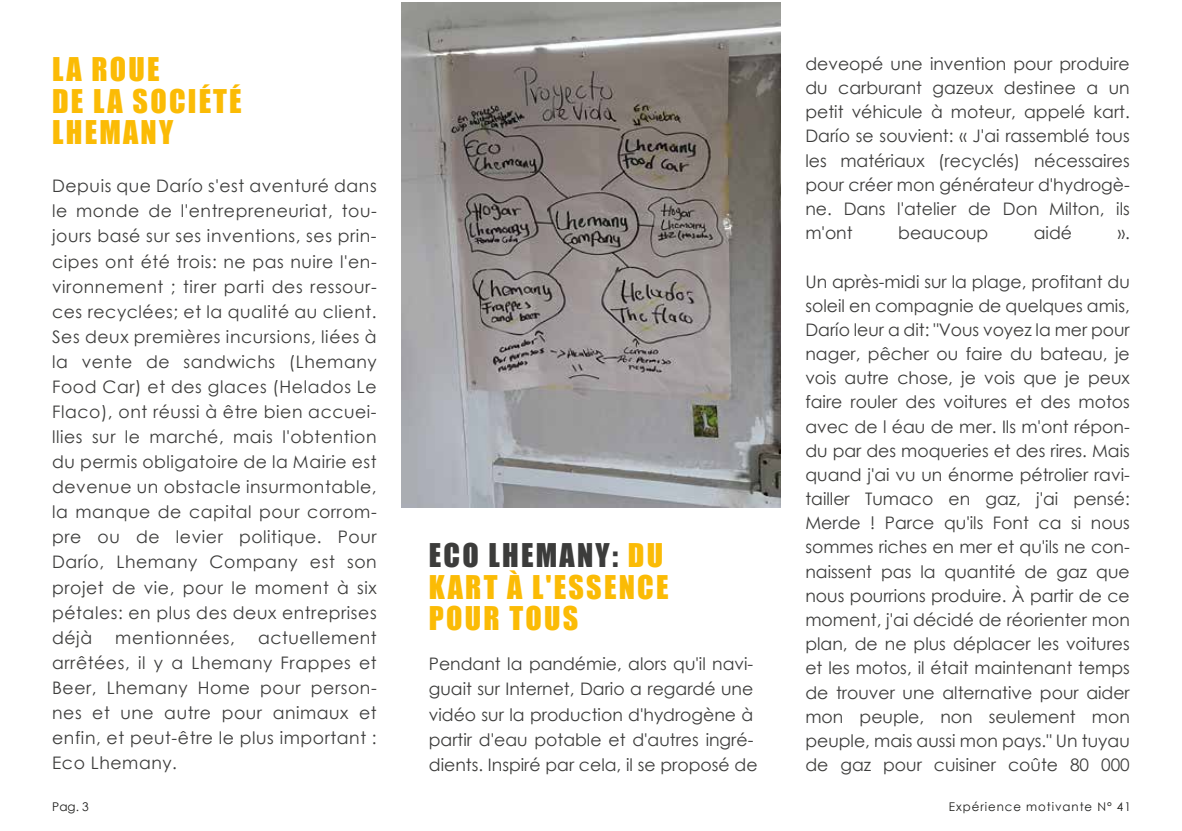
<style>
.page{position:relative;width:1182px;height:831px;background:#fff}
.page>*{position:absolute;margin:0;border:0;box-sizing:border-box;transform-origin:0 0}
.t1{font:30px/31.5px "Impact";letter-spacing:.075em;color:#fbbb05}
.t2{font:17.25px/25px "Century Gothic";color:#3c3c3b;text-align:justify}
.t3{font:17.25px "Century Gothic";letter-spacing:.035em;color:#3c3c3b}
.t4{font:12px "Century Gothic";letter-spacing:.08em;color:#1d1d1b}
.s1{color:#3c3c3b}
</style>
<div class="page">
<img style="left:401px;top:2px;width:379px;height:505px">
<h1 class="t1" style="left:52px;top:53px;width:191px">LA ROUE<br>DE LA SOCIÉTÉ<br>LHEMANY</h1>
<p class="t2" style="left:52px;top:173px;width:326px">Depuis que Darío s'est aventuré dans le monde de l'entrepreneuriat, tou&shy;jours basé sur ses inventions, ses prin&shy;cipes ont été trois: ne pas nuire l'en&shy;vironnement ; tirer parti des ressour&shy;ces recyclées; et la qualité au client.<br>Ses deux premières incursions, liées à la vente de sandwichs (Lhemany Food Car) et des glaces (Helados Le Flaco), ont réussi à être bien accuei&shy;llies sur le marché, mais l'obtention du permis obligatoire de la Mairie est devenue un obstacle insurmontable, la manque de capital pour corrom&shy;pre ou de levier politique. Pour Darío, Lhemany Company est son projet de vie, pour le moment à six pétales: en plus des deux entreprises déjà</p>
<p class="t3" style="left:115px;top:625px;width:121px">mentionnées,</p>
<p class="t2" style="left:52px;top:624px;width:326px;text-indent:206px">actuellement arrêtées, il y a Lhemany Frappes et Beer, Lhemany Home pour person&shy;nes et une autre pour animaux et enfin, et peut-être le plus important :<br>Eco Lhemany.</p>
<h1 class="t1" style="left:429px;top:538px;width:241px"><span class="s1">ECO LHEMANY:</span> DU<br>KART À L'ESSENCE<br>POUR TOUS</h1>
<p class="t2" style="left:429px;top:651px;width:330px;text-align:left">Pendant la pandémie, alors qu'il navi&shy;guait sur Internet, Dario a regardé une vidéo sur la production d'hydrogène à partir d'eau potable et d'autres ingré&shy;dients. Inspiré par cela, il se proposé de</p>
<p class="t2" style="left:805px;top:51px;width:326px;line-height:24.2px">deveopé une invention pour produire du carburant gazeux destinee a un petit véhicule à moteur, appelé kart.<br>Darío se souvient: « J'ai rassemblé tous les matériaux (recyclés) nécessaires pour créer mon générateur d'hydrogè&shy;ne. Dans l'atelier de Don Milton, ils m'ont</p>
<p class="t2" style="left:898px;top:220px;width:91px">beaucoup</p>
<p class="t2" style="left:1034px;top:220px;width:40px">aidé</p>
<p class="t2" style="left:1118px;top:220px;width:14px">».</p>
<p class="t2" style="left:805px;top:269px;width:326px;line-height:24.2px">Un après-midi sur la plage, profitant du soleil en compagnie de quelques amis, Darío leur a dit: "Vous voyez la mer pour nager, pêcher ou faire du bateau, je vois autre chose, je vois que je peux faire rouler des voitures et des motos avec de l éau de mer. Ils m'ont répon&shy;du par des moqueries et des rires. Mais quand j'ai vu un énorme pétrolier ravi&shy;tailler Tumaco en gaz, j'ai pensé:<br>Merde ! Parce qu'ils Font ca si nous sommes riches en mer et qu'ils ne con&shy;naissent pas la quantité de gaz que nous pourrions produire. À partir de ce moment, j'ai décidé de réorienter mon plan, de ne plus déplacer les voitures et les motos, il était maintenant temps de trouver une alternative pour aider mon peuple, non seulement mon peuple, mais aussi mon pays." Un tuyau de gaz pour cuisiner coûte 80 000</p>
<p class="t4" style="left:52px;top:797px;width:38px">Pag. 3</p>
<p class="t4" style="left:949px;top:797px;width:183px">Expérience motivante N° 41</p>
</div>
